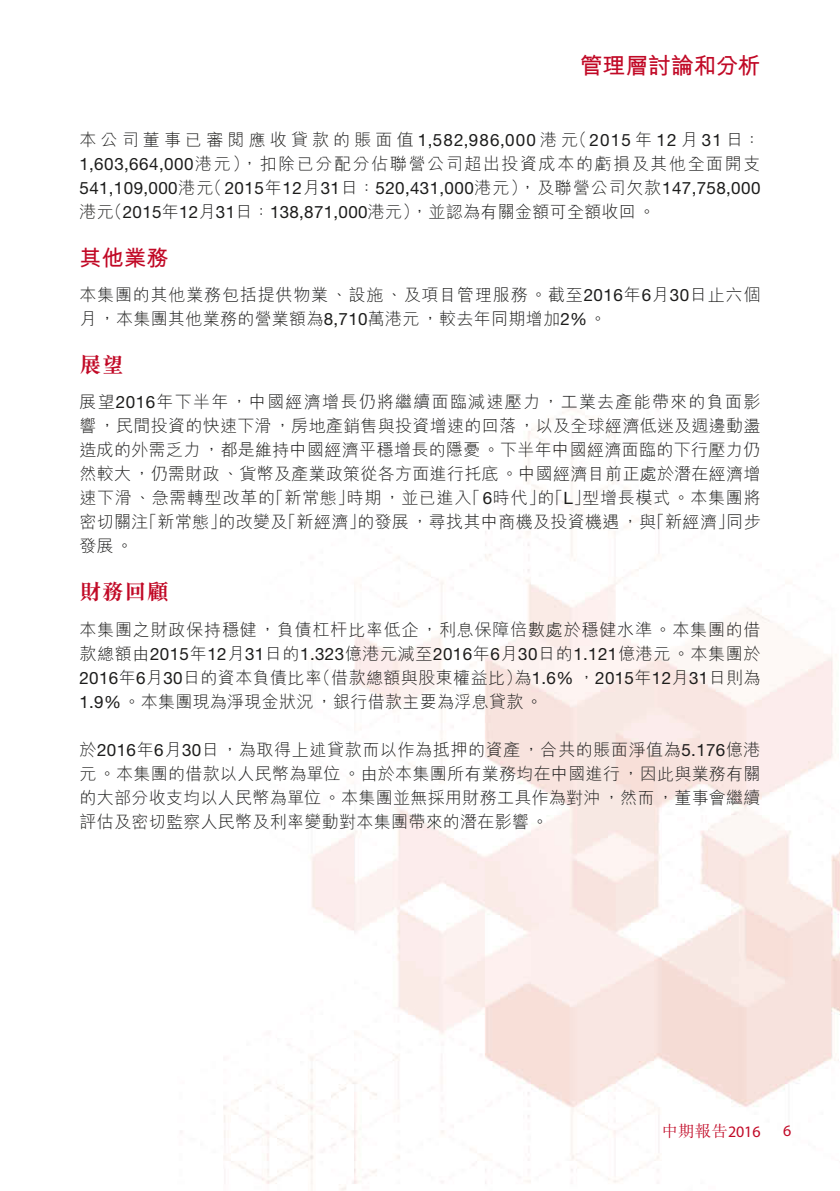
<style>
.page{position:relative;width:840px;height:1191px;background:#fff}
.page>*{position:absolute;margin:0;border:0;box-sizing:border-box;transform-origin:0 0}
.t1{font:700 23px "M Hei HK";letter-spacing:-.015em;color:#c10926}
.t2{font:700 22px "M Sung HK";letter-spacing:.02em;color:#c10926}
.t3{font:700 22px "M Hei HK";color:#c10926}
.t4{font:300 17px/24px "M Hei HK";letter-spacing:.02em;color:#1c1c1b}
.t5{font:300 17px/24px "M Hei HK";letter-spacing:.045em;color:#1c1c1b;text-align:right}
.t6{font:300 17px/24px "M Hei HK";letter-spacing:.095em;color:#1c1c1b}
.t7{font:300 17px/24px "M Hei HK";letter-spacing:.05em;color:#1c1c1b}
.t8{font:17px "Helvetica Neue LT Std";letter-spacing:.025em;color:#1c1c1b}
.t9{font:300 17px "M Hei HK";letter-spacing:.04em;color:#1c1c1b}
.t10{font:300 16px "M Sung HK";color:#c10926}
.t11{font:16px "Myriad Pro";color:#c10926}
.s1{font-family:"Helvetica Neue LT Std";font-weight:400}
.s2{font-family:"M Hei HK";font-weight:300}
.s3{font-family:"Myriad Pro";font-weight:400}
</style>
<div class="page">
<h1 class="t1" style="left:579px;top:49px;width:182px">管理層討論和分析</h1>
<p class="t6" style="left:79px;top:127px;width:682px">本公司董事已審閱應收貸款的賬面值 <span class="s1">1,582,986,000</span> 港 （元 <span class="s1">2015</span> 年 <span class="s1">12</span> 月 <span class="s1">31</span> 日：<br><span class="s1">1,603,664,000</span>港元 ，） 扣除已分配分佔聯營公司超出投資成本的虧損及其他全面開支</p>
<p class="t8" style="left:205px;top:177px;width:556px"><span class="s2">（</span>2015<span class="s2">年</span>12<span class="s2">月</span>31<span class="s2">日：</span>520,431,000<span class="s2">港元，）及聯營公司欠款</span>147,758,000</p>
<p class="t8" style="left:79px;top:177px;width:135px">541,109,000<span class="s2">港元</span></p>
<p class="t4" style="left:105px;top:199px;width:551px">（<span class="s1">2015</span>年<span class="s1">12</span>月<span class="s1">31</span>日：<span class="s1">138,871,000</span>港元，）並認為有關金額可全額收回。</p>
<p class="t4" style="left:79px;top:199px;width:36px">港元</p>
<p class="t3" style="left:79px;top:242px;width:91px">其他業務</p>
<p class="t7" style="left:79px;top:282px;width:682px">本集團的其他業務包括提供物業、設施、及項目管理服務。截至<span class="s1">2016</span>年<span class="s1">6</span>月<span class="s1">30</span>日止六個月，本集團其他業務的營業額為<span class="s1">8,710</span>萬港元，較去年同期增加<span class="s1">2%</span>。</p>
<p class="t2" style="left:79px;top:349px;width:46px">展望</p>
<p class="t4" style="left:79px;top:389px;width:682px;text-align:right">展望<span class="s1">2016</span>年下半年，中國經濟增長仍將繼續面臨減速壓力，工業去產能帶來的負面影響，民間投資的快速下滑，房地產銷售與投資增速的回落，以及全球經濟低迷及週邊動盪造成的外需乏力，都是維持中國經濟平穩增長的隱憂。下半年中國經濟面臨的下行壓力仍然較大，仍需財政、貨幣及產業政策從各方面進行托底。中國經濟目前正處於潛在經濟增型增長模式。本集團將</p>
<p class="t4" style="left:267px;top:485px;width:89px">「新常態」</p>
<p class="t9" style="left:79px;top:486px;width:197px">速下滑、急需轉型改革的</p>
<p class="t4" style="left:346px;top:485px;width:126px">時期，並已進入</p>
<p class="t4" style="left:463px;top:485px;width:128px">「 <span class="s1">6</span> 時代 「的」 」<span class="s1">L</span></p>
<p class="t4" style="left:218px;top:509px;width:70px">的改變及</p>
<p class="t4" style="left:140px;top:509px;width:88px">「新常態」</p>
<p class="t4" style="left:279px;top:509px;width:88px">「新經濟」</p>
<p class="t4" style="left:357px;top:509px;width:378px">的發展，尋找其中商機及投資機遇，「與新經濟」</p>
<p class="t4" style="left:79px;top:509px;width:70px">密切關注發展。</p>
<p class="t2" style="left:79px;top:577px;width:91px">財務回顧</p>
<p class="t5" style="left:79px;top:617px;width:682px">本集團之財政保持穩健，負債杠杆比率低企，利息保障倍數處於穩健水準。本集團的借款總額由<span class="s1">2015</span>年<span class="s1">12</span>月<span class="s1">31</span>日的<span class="s1">1.323</span>億港元減至<span class="s1">2016</span>年 月<span class="s1">6 30</span>日的<span class="s1">1.121</span>億港元。本集團於（借款總額與股東權益比為） <span class="s1">1.6%</span> ，<span class="s1">2015</span>年<span class="s1">12</span>月<span class="s1">31</span>日則為</p>
<p class="t4" style="left:725px;top:509px;width:36px">同步</p>
<p class="t4" style="left:79px;top:665px;width:464px"><span class="s1">2016</span>年 月<span class="s1">6 30</span>日的資本負債比率<br><span class="s1">1.9%</span>。本集團現為淨現金狀況，銀行借款主要為浮息貸款。</p>
<p class="t4" style="left:79px;top:737px;width:682px;text-align:justify">於<span class="s1">2016</span>年 月<span class="s1">6 30</span>日，為取得上述貸款而以作為抵押的資產，合共的賬面淨值為<span class="s1">5.176</span>億港元。本集團的借款以人民幣為單位。由於本集團所有業務均在中國進行，因此與業務有關的大部分收支均以人民幣為單位。本集團並無採用財務工具作為對沖，然而，董事會繼續評估及密切監察人民幣及利率變動對本集團帶來的潛在影響。</p>
<p class="t10" style="left:661px;top:1120px;width:100px">中期報告<span class="s3">2016</span></p>
<p class="t11" style="left:782px;top:1121px;width:10px">6</p>
</div>
